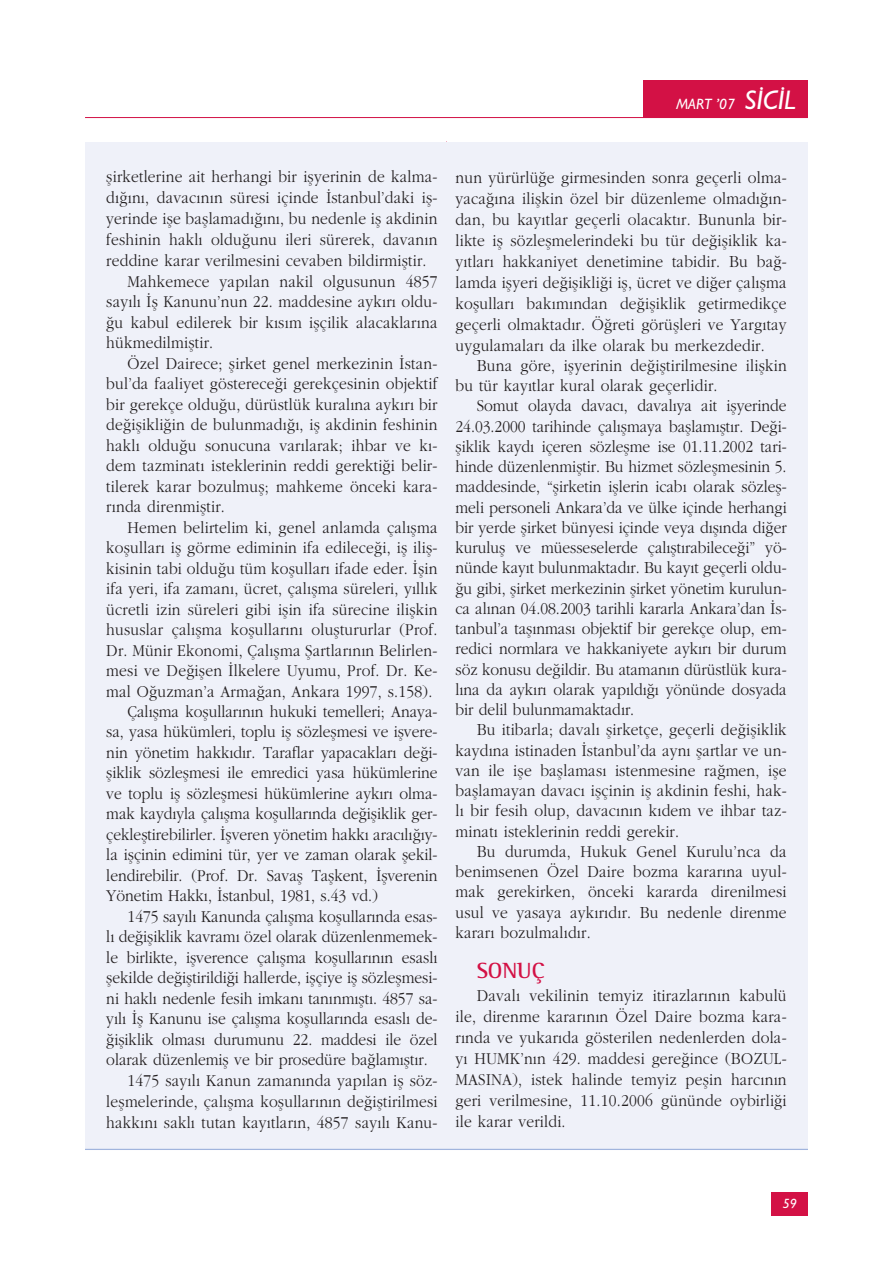
<style>
.page{position:relative;width:893px;height:1263px;background:#fff}
.page>*{position:absolute;margin:0;border:0;box-sizing:border-box;transform-origin:0 0}
.t1{font:700 22.5px "Rotis Semi Serif";letter-spacing:-.005em;color:#d31145}
.t2{font:17.25px/20.2px "Garamond Turk";letter-spacing:.015em;color:#231f20;text-align:justify;scale:.9 1}
.t3{font:italic 500 15px "Gill Sans";color:#fff}
.t4{font:italic 500 13.5px "Gill Sans";color:#fff}
.s1{font-size:27px}
</style>
<div class="page">
<div style="left:771px;top:1192px;width:37px;height:23px;background:#d31145"></div>
<div style="left:643px;top:81px;width:165px;height:37px;background:#d31145"></div>
<hr style="left:85px;top:117px;width:723px;height:1px;background:#d31145">
<div style="left:85px;top:142px;width:723px;height:1007px;background:#eff1f9"></div>
<hr style="left:85px;top:1149px;width:723px;height:1px;background:#a0b4dd">
<p class="t3" style="left:676px;top:99px;width:121px">MART ’07 <span class="s1">S‹C‹L</span></p>
<p class="t2" style="left:106px;top:168px;width:369px">flirketlerine ait herhangi bir iflyerinin de kalma-</p>
<p class="t2" style="left:106px;top:189px;width:369px">d›¤›n›, davac›n›n süresi içinde ‹stanbul’daki ifl-</p>
<p class="t2" style="left:106px;top:210px;width:369px">yerinde ifle bafllamad›¤›n›, bu nedenle ifl akdinin</p>
<p class="t2" style="left:106px;top:231px;width:369px">feshinin hakl› oldu¤unu ileri sürerek, davan›n</p>
<p class="t2" style="left:106px;top:252px;width:357px">reddine karar verilmesini cevaben bildirmifltir.</p>
<p class="t2" style="left:128px;top:273px;width:346px">Mahkemece yap›lan nakil olgusunun 4857</p>
<p class="t2" style="left:106px;top:293px;width:369px">say›l› ‹fl Kanunu’nun 22. maddesine ayk›r› oldu-</p>
<p class="t2" style="left:106px;top:314px;width:369px">¤u kabul edilerek bir k›s›m iflçilik alacaklar›na</p>
<p class="t2" style="left:106px;top:334px;width:120px">hükmedilmifltir.</p>
<p class="t2" style="left:128px;top:355px;width:346px">Özel Dairece; flirket genel merkezinin ‹stan-</p>
<p class="t2" style="left:106px;top:375px;width:369px">bul’da faaliyet gösterece¤i gerekçesinin objektif</p>
<p class="t2" style="left:106px;top:396px;width:369px">bir gerekçe oldu¤u, dürüstlük kural›na ayk›r› bir</p>
<p class="t2" style="left:106px;top:416px;width:369px">de¤iflikli¤in de bulunmad›¤›, ifl akdinin feshinin</p>
<p class="t2" style="left:106px;top:437px;width:369px">hakl› oldu¤u sonucuna var›larak; ihbar ve k›-</p>
<p class="t2" style="left:106px;top:457px;width:369px">dem tazminat› isteklerinin reddi gerekti¤i belir-</p>
<p class="t2" style="left:106px;top:477px;width:369px">tilerek karar bozulmufl; mahkeme önceki kara-</p>
<p class="t2" style="left:106px;top:498px;width:133px">r›nda direnmifltir.</p>
<p class="t2" style="left:128px;top:518px;width:346px">Hemen belirtelim ki, genel anlamda çal›flma</p>
<p class="t2" style="left:106px;top:539px;width:369px">koflullar› ifl görme ediminin ifa edilece¤i, ifl ilifl-</p>
<p class="t2" style="left:106px;top:559px;width:369px">kisinin tabi oldu¤u tüm koflullar› ifade eder. ‹flin</p>
<p class="t2" style="left:106px;top:580px;width:369px">ifa yeri, ifa zaman›, ücret, çal›flma süreleri, y›ll›k</p>
<p class="t2" style="left:106px;top:600px;width:369px">ücretli izin süreleri gibi iflin ifa sürecine iliflkin</p>
<p class="t2" style="left:106px;top:621px;width:369px">hususlar çal›flma koflullar›n› olufltururlar (Prof.</p>
<p class="t2" style="left:106px;top:641px;width:369px">Dr. Münir Ekonomi, Çal›flma fiartlar›n›n Belirlen-</p>
<p class="t2" style="left:106px;top:662px;width:369px">mesi ve De¤iflen ‹lkelere Uyumu, Prof. Dr. Ke-</p>
<p class="t2" style="left:106px;top:682px;width:364px">mal O¤uzman’a Arma¤an, Ankara 1997, s.158).</p>
<p class="t2" style="left:128px;top:703px;width:346px">Çal›flma koflullar›n›n hukuki temelleri; Anaya-</p>
<p class="t2" style="left:106px;top:723px;width:369px">sa, yasa hükümleri, toplu ifl sözleflmesi ve iflvere-</p>
<p class="t2" style="left:106px;top:744px;width:369px">nin yönetim hakk›d›r. Taraflar yapacaklar› de¤i-</p>
<p class="t2" style="left:106px;top:764px;width:369px">fliklik sözleflmesi ile emredici yasa hükümlerine</p>
<p class="t2" style="left:106px;top:785px;width:369px">ve toplu ifl sözleflmesi hükümlerine ayk›r› olma-</p>
<p class="t2" style="left:106px;top:805px;width:369px">mak kayd›yla çal›flma koflullar›nda de¤ifliklik ger-</p>
<p class="t2" style="left:106px;top:826px;width:369px">çeklefltirebilirler. ‹flveren yönetim hakk› arac›l›¤›y-</p>
<p class="t2" style="left:106px;top:846px;width:369px">la iflçinin edimini tür, yer ve zaman olarak flekil-</p>
<p class="t2" style="left:106px;top:866px;width:369px">lendirebilir. (Prof. Dr. Savafl Taflkent, ‹flverenin</p>
<p class="t2" style="left:106px;top:887px;width:303px">Yönetim Hakk›, ‹stanbul, 1981, s.43 vd.)</p>
<p class="t2" style="left:128px;top:907px;width:346px">1475 say›l› Kanunda çal›flma koflullar›nda esas-</p>
<p class="t2" style="left:106px;top:928px;width:369px">l› de¤ifliklik kavram› özel olarak düzenlenmemek-</p>
<p class="t2" style="left:106px;top:948px;width:369px">le birlikte, iflverence çal›flma koflullar›n›n esasl›</p>
<p class="t2" style="left:106px;top:969px;width:369px">flekilde de¤ifltirildi¤i hallerde, iflçiye ifl sözleflmesi-</p>
<p class="t2" style="left:106px;top:989px;width:369px">ni hakl› nedenle fesih imkan› tan›nm›flt›. 4857 sa-</p>
<p class="t2" style="left:106px;top:1010px;width:369px">y›l› ‹fl Kanunu ise çal›flma koflullar›nda esasl› de-</p>
<p class="t2" style="left:106px;top:1030px;width:369px">¤ifliklik olmas› durumunu 22. maddesi ile özel</p>
<p class="t2" style="left:106px;top:1051px;width:359px">olarak düzenlemifl ve bir prosedüre ba¤lam›flt›r.</p>
<p class="t2" style="left:128px;top:1072px;width:346px">1475 say›l› Kanun zaman›nda yap›lan ifl söz-</p>
<p class="t2" style="left:106px;top:1093px;width:370px">leflmelerinde, çal›flma koflullar›n›n de¤ifltirilmesi</p>
<p class="t2" style="left:106px;top:1114px;width:369px">hakk›n› sakl› tutan kay›tlar›n, 4857 say›l› Kanu-</p>
<p class="t2" style="left:455px;top:168px;width:370px;line-height:21px">nun yürürlü¤e girmesinden sonra geçerli olma&shy;yaca¤›na iliflkin özel bir düzenleme olmad›¤›n&shy;dan, bu kay›tlar geçerli olacakt›r. Bununla bir&shy;likte ifl sözleflmelerindeki bu tür de¤ifliklik ka&shy;y›tlar› hakkaniyet denetimine tabidir. Bu ba¤- lamda iflyeri de¤iflikli¤i ifl, ücret ve di¤er çal›flma koflullar› bak›m›ndan de¤ifliklik getirmedikçe geçerli olmaktad›r. Ö¤reti görüflleri ve Yarg›tay uygulamalar› da ilke olarak bu merkezdedir.</p>
<p class="t2" style="left:455px;top:356px;width:370px;text-indent:21px">Buna göre, iflyerinin de¤ifltirilmesine iliflkin bu tür kay›tlar kural olarak geçerlidir.</p>
<p class="t2" style="left:455px;top:397px;width:369px;text-indent:21px">Somut olayda davac›, daval›ya ait iflyerinde 24.03.2000 tarihinde çal›flmaya bafllam›flt›r. De¤i&shy;fliklik kayd› içeren sözleflme ise 01.11.2002 tari&shy;hinde düzenlenmifltir. Bu hizmet sözleflmesinin 5. maddesinde, “flirketin ifllerin icab› olarak sözlefl&shy;meli personeli Ankara’da ve ülke içinde herhangi bir yerde flirket bünyesi içinde veya d›fl›nda di¤er kurulufl ve müesseselerde çal›flt›rabilece¤i” yö&shy;nünde kay›t bulunmaktad›r. Bu kay›t geçerli oldu-¤u gibi, flirket merkezinin flirket yönetim kurulun&shy;ca al›nan 04.08.2003 tarihli kararla Ankara’dan ‹s&shy;tanbul’a tafl›nmas› objektif bir gerekçe olup, em&shy;redici normlara ve hakkaniyete ayk›r› bir durum söz konusu de¤ildir. Bu ataman›n dürüstlük kura&shy;l›na da ayk›r› olarak yap›ld›¤› yönünde dosyada bir delil bulunmamaktad›r.</p>
<p class="t2" style="left:455px;top:721px;width:369px;text-indent:21px">Bu itibarla; daval› flirketçe, geçerli de¤ifliklik kayd›na istinaden ‹stanbul’da ayn› flartlar ve un&shy;van ile ifle bafllamas› istenmesine ra¤men, ifle bafllamayan davac› iflçinin ifl akdinin feshi, hak&shy;l› bir fesih olup, davac›n›n k›dem ve ihbar taz&shy;minat› isteklerinin reddi gerekir.</p>
<p class="t2" style="left:455px;top:842px;width:369px;text-indent:21px">Bu durumda, Hukuk Genel Kurulu’nca da benimsenen Özel Daire bozma karar›na uyul&shy;mak gerekirken, önceki kararda direnilmesi usul ve yasaya ayk›r›d›r. Bu nedenle direnme karar› bozulmal›d›r.</p>
<h1 class="t1" style="left:477px;top:962px;width:69px">SONUÇ</h1>
<p class="t2" style="left:455px;top:986px;width:369px;line-height:21px;text-indent:21px">Daval› vekilinin temyiz itirazlar›n›n kabulü ile, direnme karar›n›n Özel Daire bozma kara&shy;r›nda ve yukar›da gösterilen nedenlerden dola&shy;y› HUMK’n›n 429. maddesi gere¤ince (BOZUL-MASINA), istek halinde temyiz peflin harc›n›n geri verilmesine, 11.10.2006 gününde oybirli¤i ile karar verildi.</p>
<p class="t4" style="left:783px;top:1198px;width:16px">59</p>
</div>
